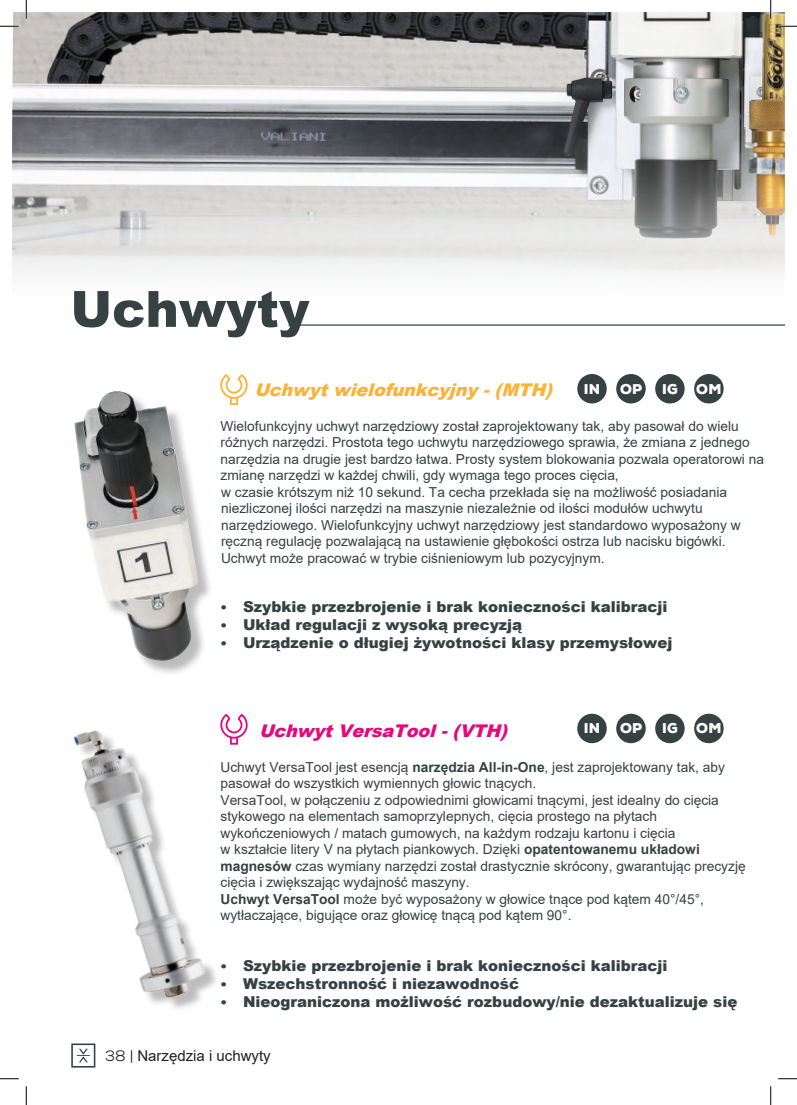
<style>
.page{position:relative;width:797px;height:1105px;background:#fff}
.page>*{position:absolute;margin:0;border:0;box-sizing:border-box;transform-origin:0 0}
.t1{font:900 50px "Arial";color:#364141}
.t2{font:italic 900 17.5px "Arial";color:#f9b336}
.t3{font:italic 900 17.5px "Arial";color:#e5087d}
.t4{font:900 15px "Arial";color:#364141}
.t5{font:15px "Arial";color:#231f20}
.t6{font:900 14.12px "Nexa";letter-spacing:.015em;color:#fff}
.t7{font:13.75px/16.5px "Arial";color:#364141}
.s1{font-family:"Nexa"}
.s2{font-weight:700}
.s3{font-style:inherit}
</style>
<div class="page">
<svg style="left:71px;top:1043px;width:24px;height:24px"></svg>
<img style="left:12px;top:12px;width:773px;height:74px">
<svg style="left:12px;top:86px;width:773px;height:318px"></svg>
<hr style="left:288px;top:324px;width:497px;height:2px;background:#364141">
<svg style="left:220px;top:374px;width:28px;height:31px"></svg>
<div style="left:76px;top:393px;width:138px;height:283px;background:#231f20;opacity:.3"></div>
<img style="left:74px;top:391px;width:125px;height:270px">
<svg style="left:220px;top:714px;width:28px;height:31px"></svg>
<img style="left:74px;top:730px;width:138px;height:275px">
<div style="left:694px;top:374px;width:29px;height:29px;background:#364141;border-radius:50%"></div>
<div style="left:616px;top:374px;width:29px;height:29px;background:#364141;border-radius:50%"></div>
<div style="left:655px;top:374px;width:29px;height:29px;background:#364141;border-radius:50%"></div>
<div style="left:577px;top:374px;width:29px;height:29px;background:#364141;border-radius:50%"></div>
<div style="left:694px;top:714px;width:29px;height:29px;background:#364141;border-radius:50%"></div>
<div style="left:616px;top:714px;width:29px;height:29px;background:#364141;border-radius:50%"></div>
<div style="left:655px;top:714px;width:29px;height:29px;background:#364141;border-radius:50%"></div>
<div style="left:577px;top:714px;width:29px;height:29px;background:#364141;border-radius:50%"></div>
<svg style="left:0;top:25px;width:19px;height:2px"></svg>
<svg style="left:778px;top:25px;width:19px;height:2px"></svg>
<svg style="left:0;top:1078px;width:19px;height:1px"></svg>
<svg style="left:778px;top:1078px;width:19px;height:1px"></svg>
<svg style="left:25px;top:0;width:2px;height:19px"></svg>
<svg style="left:25px;top:1086px;width:2px;height:19px"></svg>
<svg style="left:770px;top:0;width:1px;height:19px"></svg>
<svg style="left:770px;top:1086px;width:1px;height:19px"></svg>
<h1 class="t1" style="left:70px;top:273px;width:240px">Uchwyty</h1>
<p class="t2" style="left:254px;top:377px;width:305px">Uchwytwielofunkcyjny-(MTH)</p>
<p class="t7" style="left:220px;top:418px;width:545px">Wielofunkcyjny uchwyt narzędziowy został zaprojektowany tak, aby pasował do wielu różnych narzędzi. Prostota tego uchwytu narzędziowego sprawia, że zmiana z jednego narzędzia na drugie jest bardzo łatwa. Prosty system blokowania pozwala operatorowi na zmianę narzędzi w każdej chwili, gdy wymaga tego proces cięcia,<br>w czasie krótszym niż 10 sekund. Ta cecha przekłada się na możliwość posiadania niezliczonej ilości narzędzi na maszynie niezależnie od ilości modułów uchwytu narzędziowego. Wielofunkcyjny uchwyt narzędziowy jest standardowo wyposażony w ręczną regulację pozwalającą na ustawienie głębokości ostrza lub nacisku bigówki.<br>Uchwyt może pracować w trybie ciśnieniowym lub pozycyjnym.</p>
<p class="t4" style="left:220px;top:596px;width:448px"><span class="s1">•</span> Szybkie przezbrojenie i brak konieczności kalibracji</p>
<p class="t4" style="left:220px;top:614px;width:303px"><span class="s1">•</span> Układ regulacji z wysoką precyzją</p>
<p class="t4" style="left:220px;top:632px;width:453px"><span class="s1">•</span> Urządzenie o długiej żywotności klasy przemysłowej</p>
<p class="t6" style="left:584px;top:380px;width:18px">IN</p>
<p class="t6" style="left:620px;top:380px;width:24px">OP</p>
<p class="t6" style="left:662px;top:380px;width:17px">IG</p>
<p class="t6" style="left:696px;top:380px;width:27px">OM</p>
<p class="t6" style="left:584px;top:719px;width:18px">IN</p>
<p class="t6" style="left:620px;top:719px;width:24px">OP</p>
<p class="t6" style="left:662px;top:719px;width:17px">IG</p>
<p class="t6" style="left:696px;top:719px;width:27px">OM</p>
<p class="t3" style="left:259px;top:718px;width:256px">UchwytVersaTool-(VTH)</p>
<p class="t7" style="left:220px;top:759px;width:526px">Uchwyt VersaTool jest esencją <span class="s2">narzędzia All-in-One</span>, jest zaprojektowany tak, aby pasował do wszystkich wymiennych głowic tnących.<br>VersaTool, w połączeniu z odpowiednimi głowicami tnącymi, jest idealny do cięcia stykowego na elementach samoprzylepnych, cięcia prostego na płytach wykończeniowych / matach gumowych, na każdym rodzaju kartonu i cięcia<br>w kształcie litery V na płytach pi<span class="s3">ankowych</span>. Dzięki <span class="s2">opatentowanemu układowi magnesów</span> czas wymiany narzędzi został drastycznie skrócony, gwarantując precyzję cięcia i zwiększając wydajność maszyny.<br><span class="s2">Uchwyt VersaTool</span> może być wyposażony w głowice tnące pod kątem 40°/45°, wytłaczające, bigujące oraz głowicę tnącą pod kątem 90°.</p>
<p class="t4" style="left:220px;top:954px;width:448px"><span class="s1">•</span> Szybkie przezbrojenie i brak konieczności kalibracji</p>
<p class="t4" style="left:220px;top:972px;width:300px"><span class="s1">•</span> Wszechstronność i niezawodność</p>
<p class="t4" style="left:220px;top:990px;width:518px"><span class="s1">•</span> Nieograniczona możliwość rozbudowy/nie dezaktualizuje się</p>
<p class="t5" style="left:105px;top:1045px;width:167px"><span class="s1">38 |</span> Narzędzia i uchwyty</p>
</div>
